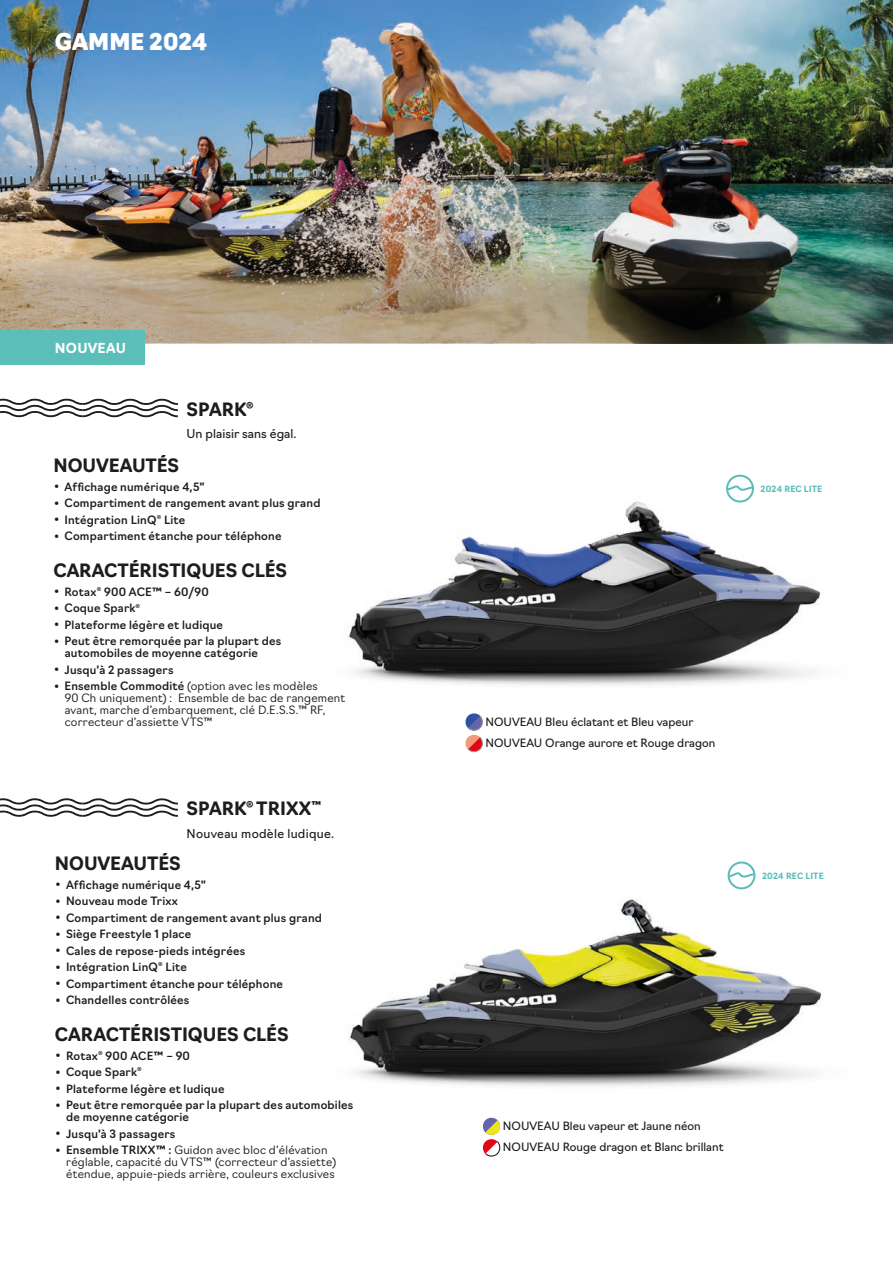
<style>
.page{position:relative;width:893px;height:1263px;background:#fff}
.page>*{position:absolute;margin:0;border:0;box-sizing:border-box;transform-origin:0 0}
.t1{font:900 22.5px "Navigo";color:#fff}
.PACKAGE_TITRE{font:700 18px "Navigo";letter-spacing:-.005em;color:#1d1d1b}
.LEGAL_6_7{font:700 18px "Navigo";letter-spacing:.005em;color:#1d1d1b}
.LEGAL_6_7-2{font:700 13.5px "Navigo";letter-spacing:.02em;color:#fff}
.LEGAL_6_7-3{font:12px "Navigo";letter-spacing:.02em;color:#1d1d1b}
.LEGAL_6_7-4{font:12px "Navigo";color:#1d1d1b}
.t2{font:500 11.25px/12px "Navigo";letter-spacing:.02em;color:#1d1d1b}
.t3{font:300 11.25px/12px "Navigo";letter-spacing:.02em;color:#1d1d1b}
.VEHICULE_COULEUR{font:11.25px "Navigo";color:#1d1d1b}
.t4{font:700 8.4px "Navigo";letter-spacing:.015em;color:#5bbeb9}
.s1{font-weight:400;font-size:18px}
.s2{font-weight:500}
</style>
<div class="page">
<img style="left:347px;top:474px;width:475px;height:612px">
<img style="left:0;top:0;width:893px;height:235px">
<img style="left:0;top:235px;width:893px;height:108px">
<svg style="left:0;top:399px;width:178px;height:18px"></svg>
<div style="left:0;top:330px;width:144px;height:34px;background:#5bbeb9"></div>
<svg style="left:726px;top:475px;width:28px;height:28px"></svg>
<svg style="left:728px;top:861px;width:27px;height:28px"></svg>
<svg style="left:0;top:798px;width:178px;height:19px"></svg>
<svg style="left:465px;top:712px;width:19px;height:41px"></svg>
<svg style="left:483px;top:1117px;width:18px;height:40px"></svg>
<p class="t1" style="left:55px;top:24px;width:154px">GAMME 2024</p>
<p class="LEGAL_6_7-2" style="left:55px;top:337px;width:73px">NOUVEAU</p>
<p class="LEGAL_6_7" style="left:186px;top:395px;width:69px">SPARK<sup>®</sup></p>
<p class="LEGAL_6_7-4" style="left:186px;top:424px;width:111px">Un plaisir sans égal.</p>
<p class="PACKAGE_TITRE" style="left:53px;top:451px;width:127px">NOUVEAUTÉS</p>
<p class="t2" style="left:53px;top:480px;width:153px"><span class="s1">•</span> Affichage numérique 4,5”</p>
<p class="t2" style="left:53px;top:496px;width:269px"><span class="s1">•</span> Compartiment de rangement avant plus grand</p>
<p class="t2" style="left:53px;top:513px;width:133px"><span class="s1">•</span> Intégration LinQ<sup>®</sup> Lite</p>
<p class="t2" style="left:53px;top:529px;width:230px"><span class="s1">•</span> Compartiment étanche pour téléphone</p>
<p class="PACKAGE_TITRE" style="left:53px;top:556px;width:235px">CARACTÉRISTIQUES CLÉS</p>
<p class="t2" style="left:53px;top:585px;width:157px"><span class="s1">•</span> Rotax<sup>®</sup> 900 ACE™ – 60/90</p>
<p class="t2" style="left:53px;top:601px;width:88px"><span class="s1">•</span> Coque Spark<sup>®</sup></p>
<p class="t2" style="left:53px;top:618px;width:171px"><span class="s1">•</span> Plateforme légère et ludique</p>
<p class="t2" style="left:65px;top:634px;width:218px;text-indent:-11px"><span class="s1">•</span> Peut être remorquée par la plupart des automobiles de moyenne catégorie</p>
<p class="t2" style="left:53px;top:663px;width:122px"><span class="s1">•</span> Jusqu’à 2 passagers</p>
<p class="t3" style="left:65px;top:679px;width:282px;text-indent:-11px"><span class="s1">•</span> <span class="s2">Ensemble Commodité</span> (option avec les modèles<br>90 Ch uniquement) : Ensemble de bac de rangement avant, marche d’embarquement, clé D.E.S.S.™ RF, correcteur d’assiette VTS™</p>
<p class="LEGAL_6_7" style="left:186px;top:795px;width:136px">SPARK<sup>®</sup> TRIXX<sup>™</sup></p>
<p class="LEGAL_6_7-3" style="left:186px;top:824px;width:149px">Nouveau modèle ludique.</p>
<p class="PACKAGE_TITRE" style="left:55px;top:849px;width:127px">NOUVEAUTÉS</p>
<p class="t2" style="left:55px;top:878px;width:153px"><span class="s1">•</span> Affichage numérique 4,5”</p>
<p class="t2" style="left:55px;top:894px;width:124px"><span class="s1">•</span> Nouveau mode Trixx</p>
<p class="t2" style="left:55px;top:911px;width:269px"><span class="s1">•</span> Compartiment de rangement avant plus grand</p>
<p class="t2" style="left:55px;top:927px;width:138px"><span class="s1">•</span> Siège Freestyle 1 place</p>
<p class="t2" style="left:55px;top:944px;width:192px"><span class="s1">•</span> Cales de repose-pieds intégrées</p>
<p class="t2" style="left:55px;top:960px;width:133px"><span class="s1">•</span> Intégration LinQ<sup>®</sup> Lite</p>
<p class="t2" style="left:55px;top:977px;width:230px"><span class="s1">•</span> Compartiment étanche pour téléphone</p>
<p class="t2" style="left:55px;top:993px;width:136px"><span class="s1">•</span> Chandelles contrôlées</p>
<p class="PACKAGE_TITRE" style="left:55px;top:1020px;width:235px">CARACTÉRISTIQUES CLÉS</p>
<p class="t2" style="left:55px;top:1048px;width:137px"><span class="s1">•</span> Rotax<sup>®</sup> 900 ACE™ – 90</p>
<p class="t2" style="left:55px;top:1065px;width:88px"><span class="s1">•</span> Coque Spark<sup>®</sup></p>
<p class="t2" style="left:55px;top:1081px;width:171px"><span class="s1">•</span> Plateforme légère et ludique</p>
<p class="t2" style="left:66px;top:1098px;width:289px;text-indent:-11px"><span class="s1">•</span> Peut être remorquée par la plupart des automobiles de moyenne catégorie</p>
<p class="t2" style="left:55px;top:1126px;width:122px"><span class="s1">•</span> Jusqu’à 3 passagers</p>
<p class="t3" style="left:66px;top:1143px;width:271px;text-indent:-11px"><span class="s1">•</span> <span class="s2">Ensemble TRIXX™ :</span> Guidon avec bloc d’élévation réglable, capacité du VTS™ (correcteur d’assiette) étendue, appuie-pieds arrière, couleurs exclusives</p>
<p class="t4" style="left:761px;top:482px;width:63px">2024 REC LITE</p>
<p class="VEHICULE_COULEUR" style="left:485px;top:713px;width:209px">NOUVEAU Bleu éclatant et Bleu vapeur</p>
<p class="VEHICULE_COULEUR" style="left:485px;top:734px;width:231px">NOUVEAU Orange aurore et Rouge dragon</p>
<p class="t4" style="left:762px;top:869px;width:63px">2024 REC LITE</p>
<p class="VEHICULE_COULEUR" style="left:503px;top:1117px;width:199px">NOUVEAU Bleu vapeur et Jaune néon</p>
<p class="VEHICULE_COULEUR" style="left:503px;top:1138px;width:222px">NOUVEAU Rouge dragon et Blanc brillant</p>
</div>
